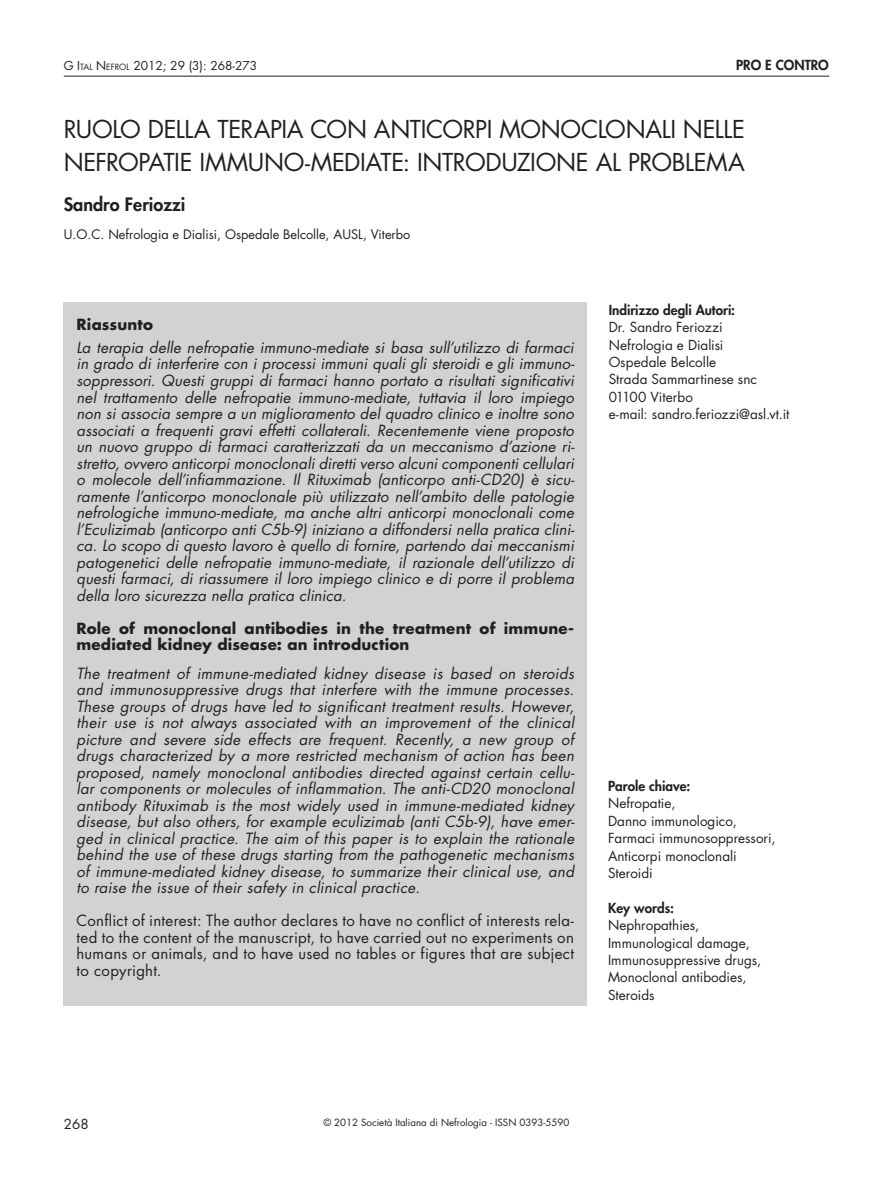
<style>
.page{position:relative;width:893px;height:1191px;background:#fff}
.page>*{position:absolute;margin:0;border:0;box-sizing:border-box;transform-origin:0 0}
.t1{font:24px/33px "Futura";letter-spacing:-.015em;color:#231f20}
.t2{font:800 18px "Futura";color:#231f20}
.t3{font:italic 15px/16.5px "Futura";letter-spacing:.015em;color:#231f20;text-align:justify}
.t4{font:15px/16.5px "Futura";letter-spacing:.02em;color:#231f20;text-align:justify}
.t5{font:700 15px/16.5px "Futura";letter-spacing:.015em;color:#231f20}
.t6{font:13.5px/17.4px "Futura";color:#231f20}
.t7{font:800 13.5px "Futura";color:#231f20}
.t8{font:800 13.5px "Futura";color:#231f20}
.t9{font:13.5px "Futura";color:#231f20}
.t10{font:12.75px "Futura";color:#231f20}
.t11{font:12px "Futura";color:#231f20}
.t12{font:9.75px "Futura";color:#231f20}
.s1{font-size:8.4px}
.s2{font-style:inherit}
</style>
<div class="page">
<hr style="left:64px;top:76px;width:765px;height:1px;background:#231f20">
<div style="left:64px;top:302px;width:523px;height:704px;background:#d1d2d4"></div>
<p class="t11" style="left:64px;top:58px;width:195px">G I<span class="s1">TAL</span> N<span class="s1">EFROL</span> 2012; 29 (3): 268-273</p>
<p class="t8" style="left:736px;top:57px;width:94px">PRO E CONTRO</p>
<h1 class="t1" style="left:64px;top:113px;width:682px">RUOLO DELLA TERAPIA CON ANTICORPI MONOCLONALI NELLE<br>NEFROPATIE IMMUNO-MEDIATE: INTRODUZIONE AL PROBLEMA</h1>
<p class="t2" style="left:64px;top:193px;width:123px">Sandro Feriozzi</p>
<p class="t10" style="left:64px;top:226px;width:348px">U.O.C. Nefrologia e Dialisi, Ospedale Belcolle, AUSL, Viterbo</p>
<p class="t5" style="left:77px;top:316px;width:78px">Riassunto</p>
<p class="t3" style="left:77px;top:339px;width:500px">La terapia delle nefropatie immuno-mediate si basa sull’utilizzo di farmaci in grado di interferire con i processi immuni quali gli steroidi e gli immuno&shy;soppressori. Questi gruppi di farmaci hanno portato a risultati significativi nel trattamento delle nefropatie immuno-mediate, tuttavia il loro impiego non si associa sempre a un miglioramento del quadro clinico e inoltre sono associati a frequenti gravi effetti collaterali. Recentemente viene proposto un nuovo gruppo di farmaci caratterizzati da un meccanismo d’azione ri&shy;stretto, ovvero anticorpi monoclonali diretti verso alcuni componenti cellulari o molecole dell’infiammazione. Il Rituximab (anticorpo anti-CD20) è sicu&shy;ramente l’anticorpo monoclonale più utilizzato nell’ambito delle patologie nefrologiche immuno-mediate, ma anche altri anticorpi monoclonali come l’Eculizimab (anticorpo anti C5b-9) iniziano a diffondersi nella pratica clini&shy;ca. Lo scopo di questo lavoro è quello di fornire, partendo dai meccanismi patogenetici delle nefropatie immuno-mediate, il razionale dell’utilizzo di questi farmaci, di riassumere il loro impiego clinico e di porre il problema della loro sicurezza nella pratica clinica.</p>
<p class="t5" style="left:77px;top:619px;width:499px">Role of monoclonal antibodies in the treatment of immune&shy;mediated kidney disease: an introduction</p>
<p class="t3" style="left:77px;top:665px;width:500px">The treatment of immune-mediated kidney disease is based on steroids and immunosuppressive drugs that interfere with the immune processes.<br>These groups of drugs have led to significant treatment results. However, their use is not always associated with an improvement of the clinical picture and severe side effects are frequent. Recently, a new group of drugs characterized by a more restricted mechanism of action has been proposed, namely monoclonal antibodies directed against certain cellu&shy;lar components or molecules of inflammation. The anti-CD20 monoclonal antibody Rituximab is the most widely used in immune-mediated kidney disease, but also others, for example eculizimab (anti C5b-9), have emer&shy;ged in clinical practice. The aim of this paper is to explain the rationale behind the use of these drugs starting from the pathogenetic mechanisms of immune-mediated kidney disease, to summarize their clinical use, and to raise the issue of their safety in clinical practice.</p>
<p class="t4" style="left:77px;top:912px;width:499px">Conflict of interest: The author declares to have no conflict of interests rela&shy;ted to the content of the manuscript, to have carried out no experiments on humans or animals, and to have used no tables or figures that are subject to copyright.</p>
<p class="t7" style="left:609px;top:301px;width:128px">Indirizzo degli Autori:</p>
<p class="t6" style="left:609px;top:319px;width:182px">Dr. Sandro Feriozzi<br>Nefrologia e Dialisi<br>Ospedale Belcolle<br>Strada Sammartinese snc<br>01100 Viterbo<br>e-mail: sandro.feriozzi@asl.vt.it</p>
<p class="t7" style="left:608px;top:777px;width:84px">Parole chiave:</p>
<p class="t6" style="left:608px;top:795px;width:169px">Nefropatie,<br>Danno immunologico,<br>Farmaci immunosoppressori,<br>Anticorpi monoclonali<br>Steroidi</p>
<p class="t7" style="left:608px;top:899px;width:68px">Key words:</p>
<p class="t6" style="left:608px;top:916px;width:155px">Nephropathies,<br>Immunological damage,<br>Immunosuppressive drugs,<br>Monoclonal antibodies,<br>Steroids</p>
<p class="t9" style="left:64px;top:1115px;width:26px">268</p>
<p class="t12" style="left:323px;top:1116px;width:248px"><span class="s2">© 2012</span> Società Italiana di Nefrologia - ISSN 0393-5590</p>
</div>
